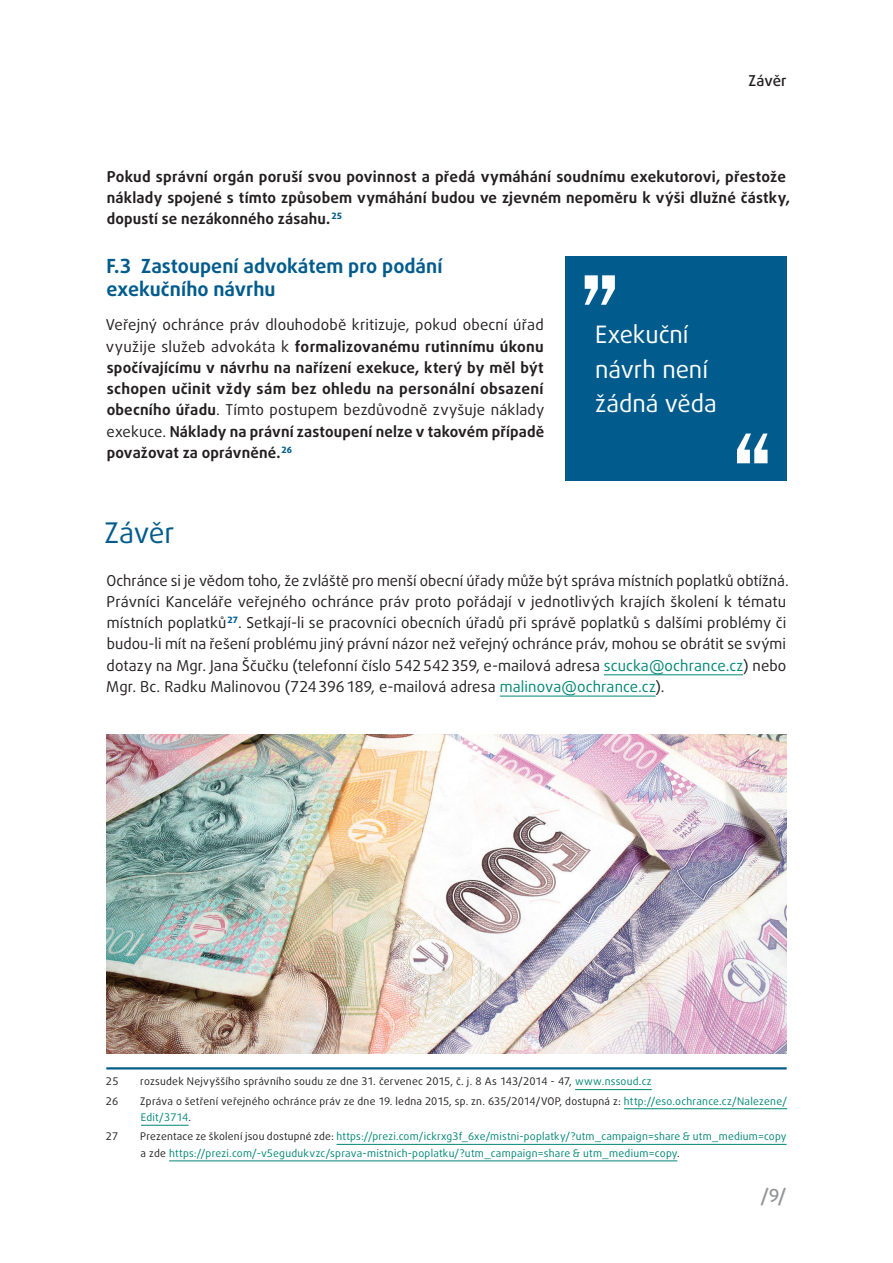
<style>
.page{position:relative;width:893px;height:1263px;background:#fff}
.page>*{position:absolute;margin:0;border:0;box-sizing:border-box;transform-origin:0 0}
.Nadpis_H3_vinova_STA{font:28.5px "Daxline Pro";letter-spacing:-.01em;color:#015c8d}
.Citace_BUBLINA{font:24px/34.5px "Daxline Pro";color:#fff}
.Nadpis_H4_bez_cislov{font:700 19.5px/23.4px "Daxline Pro";color:#015c8d}
.t1{font:500 18px "Daxline Pro";color:#939598}
.text{font:700 15px/21.3px "Daxline Pro";letter-spacing:.01em;color:#231f20}
.text-2{font:15px/21.3px "Daxline Pro";letter-spacing:.005em;color:#231f20}
.t2{font:500 15px "Daxline Pro";color:#231f20}
.Poznamka{font:10.5px/16.5px "Daxline Pro";letter-spacing:.02em;color:#231f20}
.Poznamka-2{font:10.5px/16.5px "Daxline Pro";letter-spacing:.02em;color:#008776}
.s1{font-weight:400}
.s2{color:#008776}
.s3{color:#231f20}
</style>
<div class="page">
<hr style="left:604px;top:674px;width:139px;height:1px;background:#008776">
<hr style="left:500px;top:696px;width:156px;height:1px;background:#008776">
<hr style="left:106px;top:1067px;width:681px;height:2px;background:#015c8d">
<hr style="left:575px;top:1089px;width:77px;height:1px;background:#008776">
<hr style="left:624px;top:1108px;width:163px;height:1px;background:#008776">
<hr style="left:141px;top:1125px;width:47px;height:1px;background:#008776">
<hr style="left:336px;top:1144px;width:451px;height:1px;background:#008776">
<hr style="left:169px;top:1160px;width:508px;height:1px;background:#008776">
<div style="left:566px;top:256px;width:221px;height:224px;background:#015c8d"></div>
<svg style="left:585px;top:275px;width:30px;height:30px"></svg>
<svg style="left:737px;top:433px;width:30px;height:30px"></svg>
<img style="left:106px;top:734px;width:681px;height:319px">
<p class="t2" style="left:748px;top:71px;width:40px">Závěr</p>
<p class="text" style="left:107px;top:166px;width:685px">Pokud správní orgán poruší svou povinnost a předá vymáhání soudnímu exekutorovi, přestože náklady spojené s tímto způsobem vymáhání budou ve zjevném nepoměru k výši dlužné částky, dopustí se nezákonného zásahu.<sup>25</sup></p>
<p class="Nadpis_H4_bez_cislov" style="left:106px;top:255px;width:338px">F.3 Zastoupení advokátem pro podání exekučního návrhu</p>
<p class="text" style="left:106px;top:315px;width:440px;text-align:justify"><span class="s1">Veřejný ochránce práv dlouhodobě kritizuje, pokud obecní úřad využije služeb advokáta k</span> formalizovanému rutinnímu úkonu spočívajícímu v návrhu na nařízení exekuce, který by měl být schopen učinit vždy sám bez ohledu na personální obsazení obecního úřadu<span class="s1">. Tímto postupem bezdůvodně zvyšuje náklady exekuce.</span> Náklady na právní zastoupení nelze v takovém případě považovat za oprávněné.<sup>26</sup></p>
<p class="Citace_BUBLINA" style="left:595px;top:317px;width:123px">Exekuční návrh není žádná věda</p>
<p class="Nadpis_H3_vinova_STA" style="left:104px;top:514px;width:72px">Závěr</p>
<p class="text-2" style="left:106px;top:570px;width:684px">Ochránce si je vědom toho, že zvláště pro menší obecní úřady může být správa místních poplatků obtížná.<br>Právníci Kanceláře veřejného ochránce práv proto pořádají v jednotlivých krajích školení k tématu místních poplatků<sup>27</sup>. Setkají-li se pracovníci obecních úřadů při správě poplatků s dalšími problémy či budou-li mít na řešení problému jiný právní názor než veřejný ochránce práv, mohou se obrátit se svými dotazy na Mgr. Jana Ščučku (telefonní číslo 542542359, e-mailová adresa <span class="s2">scucka@ochrance.cz</span>) nebo Mgr. Bc. Radku Malinovou (724396189, e-mailová adresa <span class="s2">malinova@ochrance.cz</span>).</p>
<p class="Poznamka" style="left:106px;top:1073px;width:14px">25</p>
<p class="Poznamka" style="left:140px;top:1073px;width:513px">rozsudek Nejvyššího správního soudu ze dne 31. červenec 2015, č. j. 8 As 143/2014 - 47, <span class="s2">www.nssoud.cz</span></p>
<p class="Poznamka" style="left:106px;top:1093px;width:14px">26</p>
<p class="Poznamka" style="left:140px;top:1093px;width:648px">Zpráva o šetření veřejného ochránce práv ze dne 19. ledna 2015, sp. zn. 635/2014/VOP, dostupná z: <span class="s2">http://eso.ochrance.cz/Nalezene/<br>Edit/3714</span>.</p>
<p class="Poznamka" style="left:106px;top:1128px;width:14px">27</p>
<p class="Poznamka-2" style="left:140px;top:1128px;width:648px"><span class="s3">Prezentace ze školení jsou dostupné zde:</span> https://prezi.com/ickrxg3f_6xe/mistni-poplatky/?utm_campaign=share &amp; utm_medium=copy <span class="s3">a zde</span> https://prezi.com/-v5egudukvzc/sprava-mistnich-poplatku/?utm_campaign=share &amp; utm_medium=copy<span class="s3">.</span></p>
<p class="t1" style="left:761px;top:1184px;width:27px">/9/</p>
</div>
